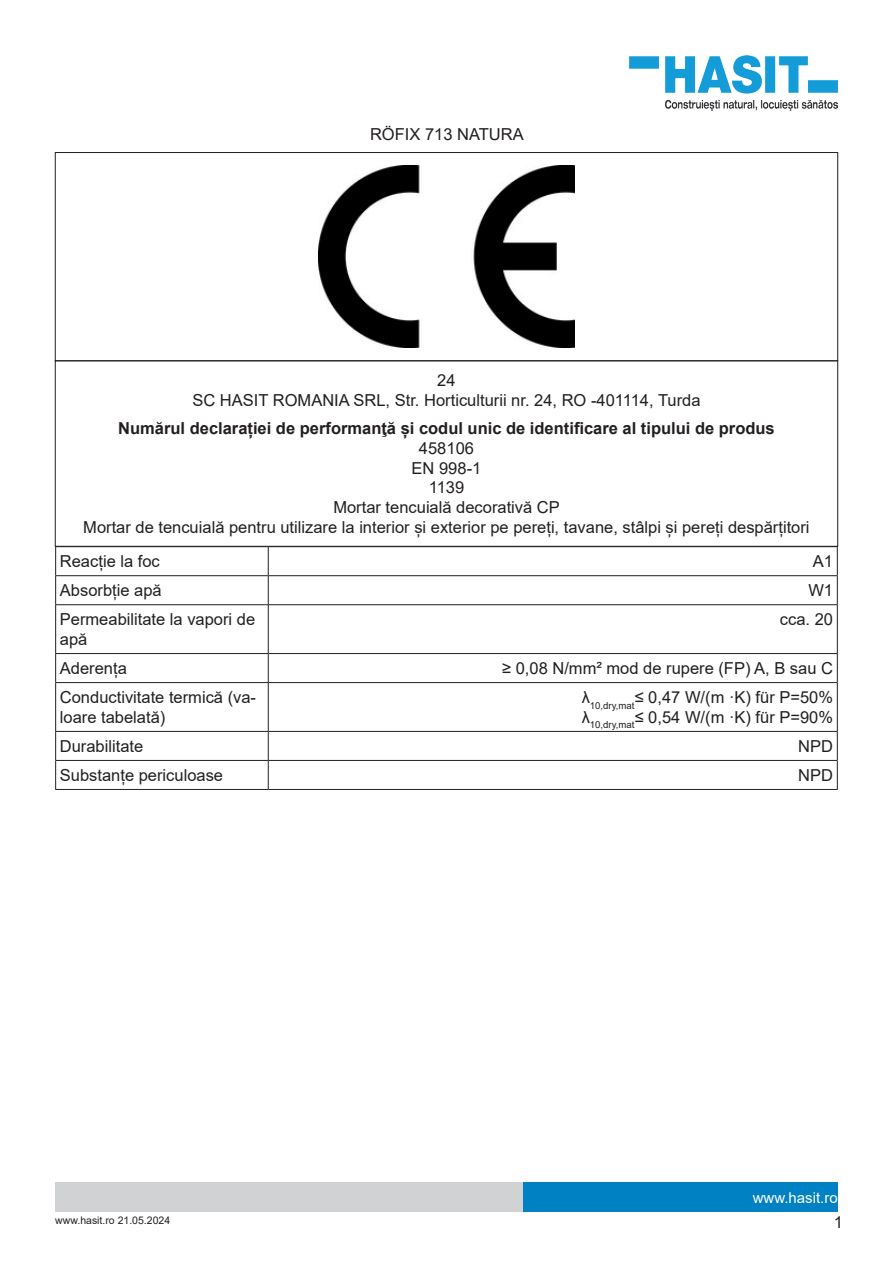
<style>
.page{position:relative;width:893px;height:1263px;background:#fff}
.page>*{position:absolute;margin:0;border:0;box-sizing:border-box;transform-origin:0 0}
.t1{font:16.5px/19.8px "Arial";color:#231f20}
.t2{font:700 16.5px "Arial";color:#231f20}
.t3{font:15px "Arial";color:#fff}
.t4{font:10.5px "Arial";color:#231f20}
</style>
<div class="page">
<div style="left:523px;top:1182px;width:315px;height:30px;background:#0081c3"></div>
<div style="left:55px;top:1182px;width:468px;height:30px;background:#d1d2d4"></div>
<img style="left:630px;top:55px;width:208px;height:55px">
<img style="left:319px;top:166px;width:255px;height:181px">
<div style="left:55px;top:360px;width:783px;height:187px;border:1px solid #231f20"></div>
<hr style="left:55px;top:546px;width:213px;height:1px;background:#231f20">
<hr style="left:268px;top:546px;width:570px;height:1px;background:#231f20">
<hr style="left:55px;top:575px;width:213px;height:1px;background:#231f20">
<svg style="left:55px;top:547px;width:1px;height:58px"></svg>
<hr style="left:268px;top:575px;width:570px;height:1px;background:#231f20">
<svg style="left:268px;top:547px;width:1px;height:57px"></svg>
<svg style="left:837px;top:547px;width:1px;height:58px"></svg>
<hr style="left:55px;top:605px;width:1px;height:48px;background:#231f20">
<hr style="left:268px;top:605px;width:1px;height:48px;background:#231f20">
<hr style="left:837px;top:605px;width:1px;height:48px;background:#231f20">
<hr style="left:55px;top:653px;width:213px;height:1px;background:#231f20">
<svg style="left:55px;top:654px;width:1px;height:28px"></svg>
<hr style="left:268px;top:653px;width:570px;height:1px;background:#231f20">
<svg style="left:268px;top:654px;width:1px;height:28px"></svg>
<svg style="left:837px;top:654px;width:1px;height:28px"></svg>
<hr style="left:55px;top:682px;width:1px;height:49px;background:#231f20">
<hr style="left:268px;top:683px;width:1px;height:48px;background:#231f20">
<hr style="left:837px;top:682px;width:1px;height:49px;background:#231f20">
<hr style="left:55px;top:731px;width:213px;height:1px;background:#231f20">
<hr style="left:268px;top:731px;width:570px;height:1px;background:#231f20">
<svg style="left:55px;top:732px;width:1px;height:57px"></svg>
<svg style="left:268px;top:732px;width:1px;height:57px"></svg>
<svg style="left:837px;top:732px;width:1px;height:57px"></svg>
<hr style="left:55px;top:789px;width:213px;height:1px;background:#231f20">
<hr style="left:268px;top:789px;width:570px;height:1px;background:#231f20">
<hr style="left:56px;top:604px;width:212px;height:1px;background:#231f20">
<hr style="left:268px;top:604px;width:569px;height:1px;background:#231f20">
<hr style="left:56px;top:682px;width:212px;height:1px;background:#231f20">
<hr style="left:268px;top:682px;width:569px;height:1px;background:#231f20">
<hr style="left:56px;top:760px;width:212px;height:1px;background:#231f20">
<hr style="left:268px;top:760px;width:569px;height:1px;background:#231f20">
<p class="t1" style="left:370px;top:124px;width:155px">RÖFIX 713 NATURA</p>
<p class="t1" style="left:192px;top:370px;width:510px;text-align:center">24<br>SC HASIT ROMANIA SRL, Str. Horticulturii nr. 24, RO -401114, Turda</p>
<p class="t2" style="left:118px;top:417px;width:658px">Numărul declarației de performanţă și codul unic de identificare al tipului de produs</p>
<p class="t1" style="left:83px;top:438px;width:728px;text-align:center">458106<br>EN 998-1<br>1139<br>Mortar tencuială decorativă CP<br>Mortar de tencuială pentru utilizare la interior și exterior pe pereți, tavane, stâlpi și pereți despărțitori</p>
<p class="t1" style="left:60px;top:551px;width:101px">Reacție la foc</p>
<p class="t1" style="left:813px;top:551px;width:22px">A1</p>
<p class="t1" style="left:60px;top:580px;width:103px">Absorbție apă</p>
<p class="t1" style="left:808px;top:580px;width:26px">W1</p>
<p class="t1" style="left:60px;top:609px;width:197px">Permeabilitate la vapori de apă</p>
<p class="t1" style="left:780px;top:609px;width:55px">cca. 20</p>
<p class="t1" style="left:60px;top:658px;width:68px">Aderența</p>
<p class="t1" style="left:502px;top:658px;width:332px">≥ 0,08 N/mm² mod de rupere (FP) A, B sau C</p>
<p class="t1" style="left:60px;top:687px;width:198px">Conductivitate termică (va&shy;loare tabelată)</p>
<p class="t1" style="left:582px;top:687px;width:253px">λ<sub>10,dry,mat</sub>≤ 0,47 W/(m ·K) für P=50% λ<sub>10,dry,mat</sub>≤ 0,54 W/(m ·K) für P=90%</p>
<p class="t1" style="left:60px;top:736px;width:85px">Durabilitate</p>
<p class="t1" style="left:798px;top:736px;width:36px">NPD</p>
<p class="t1" style="left:60px;top:765px;width:165px">Substanțe periculoase</p>
<p class="t1" style="left:798px;top:765px;width:36px">NPD</p>
<p class="t4" style="left:55px;top:1213px;width:116px">www.hasit.ro 21.05.2024</p>
<p class="t3" style="left:753px;top:1187px;width:87px">www.hasit.ro</p>
<p class="t1" style="left:834px;top:1212px;width:11px">1</p>
</div>
